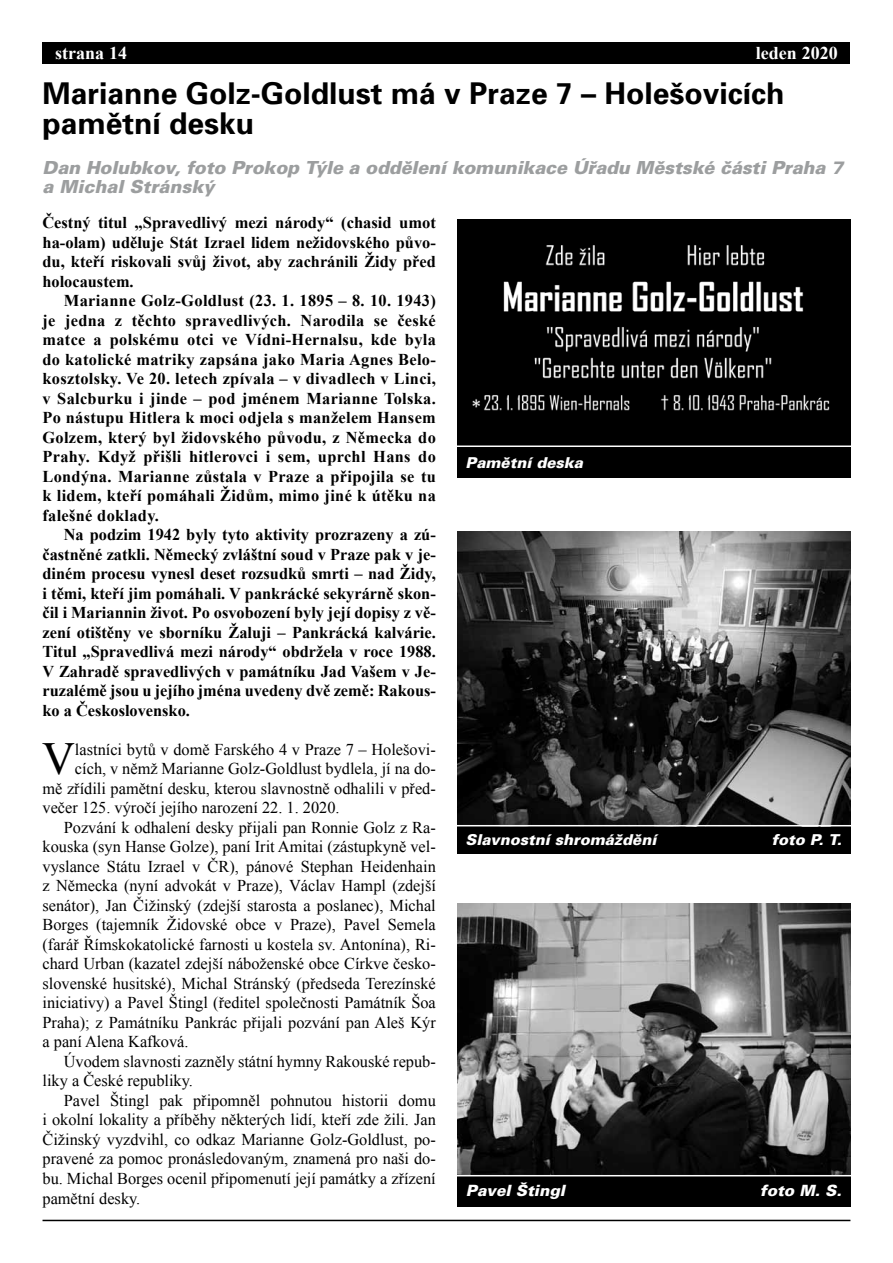
<style>
.page{position:relative;width:893px;height:1263px;background:#fff}
.page>*{position:absolute;margin:0;border:0;box-sizing:border-box;transform-origin:0 0}
.t1{font:45.9px "Times New Roman";color:#000}
.t2{font:700 30px/30px "Univers CE";color:#000}
.t3{font:italic 900 18px/19.5px "Univers CE";letter-spacing:-.01em;color:#9c9e9f}
.t4{font:700 18px "Times New Roman";color:#fff}
.t5{font:700 16.5px/19.5px "Times New Roman";color:#000;text-align:justify}
.t6{font:16.5px "Times New Roman";color:#000}
.t7{font:italic 900 15.45px "Univers CE";color:#fff}
.t8{font:italic 900 15px "Univers CE";color:#fff}
</style>
<div class="page">
<hr style="left:43px;top:1220px;width:807px;height:1px;background:#000">
<div style="left:43px;top:43px;width:807px;height:21px;background:#000"></div>
<div style="left:457px;top:447px;width:393px;height:30px;background:#000"></div>
<div style="left:457px;top:824px;width:393px;height:30px;background:#000"></div>
<div style="left:457px;top:1175px;width:393px;height:31px;background:#000"></div>
<img style="left:457px;top:220px;width:393px;height:225px">
<img style="left:457px;top:531px;width:393px;height:294px">
<img style="left:457px;top:904px;width:393px;height:271px">
<hr style="left:446px;top:825px;width:426px;height:1px;background:#fff">
<hr style="left:446px;top:1175px;width:426px;height:1px;background:#fff">
<p class="t4" style="left:55px;top:40px;width:73px">strana 14</p>
<p class="t4" style="left:756px;top:40px;width:83px">leden 2020</p>
<h2 class="t2" style="left:43px;top:79px;width:743px">Marianne Golz-Goldlust má v Praze 7 – Holešovicích pamětní desku</h2>
<p class="t3" style="left:43px;top:158px;width:802px">Dan Holubkov, foto Prokop Týle a oddělení komunikace Úřadu Městské části Praha 7 a Michal Stránský</p>
<p class="t5" style="left:43px;top:213px;width:395px">Čestný titul „Spravedlivý mezi národy“ (chasid umot ha-olam) uděluje Stát Izrael lidem nežidovského půvo&shy;du, kteří riskovali svůj život, aby zachránili Židy před holocaustem.</p>
<p class="t5" style="left:43px;top:291px;width:395px;text-indent:21px">Marianne Golz-Goldlust (23. 1. 1895 – 8. 10. 1943) je jedna z těchto spravedlivých. Narodila se české matce a polskému otci ve Vídni-Hernalsu, kde byla do katolické matriky zapsána jako Maria Agnes Belo&shy;kosztolsky. Ve 20. letech zpívala – v divadlech v Linci, v Salcburku i jinde – pod jménem Marianne Tolska.<br>Po nástupu Hitlera k moci odjela s manželem Hansem Golzem, který byl židovského původu, z Německa do Prahy. Když přišli hitlerovci i sem, uprchl Hans do Londýna. Marianne zůstala v Praze a připojila se tu k lidem, kteří pomáhali Židům, mimo jiné k útěku na falešné doklady.</p>
<p class="t5" style="left:42px;top:525px;width:395px;text-indent:21px">Na podzim 1942 byly tyto aktivity prozrazeny a zú&shy;častněné zatkli. Německý zvláštní soud v Praze pak v je&shy;diném procesu vynesl deset rozsudků smrti – nad Židy, i těmi, kteří jim pomáhali. V pankrácké sekyrárně skon&shy;čil i Mariannin život. Po osvobození byly její dopisy z vě&shy;zení otištěny ve sborníku Žaluji – Pankrácká kalvárie.<br>Titul „Spravedlivá mezi národy“ obdržela v roce 1988.<br>V Zahradě spravedlivých v památníku Jad Vašem v Je&shy;ruzalémě jsou u jejího jména uvedeny dvě země: Rakous&shy;ko a Československo.</p>
<h1 class="t1" style="left:42px;top:727px;width:34px">V</h1>
<p class="t6" style="left:75px;top:738px;width:362px">lastníci bytů v domě Farského 4 v Praze 7 – Holešovi-</p>
<p class="t6" style="left:75px;top:757px;width:362px">cích, v němž Marianne Golz-Goldlust bydlela, jí na do-</p>
<p class="t6" style="left:43px;top:777px;width:395px">mě zřídili pamětní desku, kterou slavnostně odhalili v před-</p>
<p class="t6" style="left:43px;top:796px;width:299px">večer 125. výročí jejího narození 22. 1. 2020.</p>
<p class="t6" style="left:64px;top:816px;width:374px">Pozvání k odhalení desky přijali pan Ronnie Golz z Ra-</p>
<p class="t6" style="left:42px;top:835px;width:395px">kouska (syn Hanse Golze), paní Irit Amitai (zástupkyně vel-</p>
<p class="t6" style="left:42px;top:855px;width:395px">vyslance Státu Izrael v ČR), pánové Stephan Heidenhain</p>
<p class="t6" style="left:42px;top:874px;width:395px">z Německa (nyní advokát v Praze), Václav Hampl (zdejší</p>
<p class="t6" style="left:43px;top:894px;width:395px">senátor), Jan Čižinský (zdejší starosta a poslanec), Michal</p>
<p class="t6" style="left:43px;top:913px;width:395px">Borges (tajemník Židovské obce v Praze), Pavel Semela</p>
<p class="t6" style="left:43px;top:933px;width:395px">(farář Římskokatolické farnosti u kostela sv. Antonína), Ri-</p>
<p class="t6" style="left:43px;top:952px;width:395px">chard Urban (kazatel zdejší náboženské obce Církve česko-</p>
<p class="t6" style="left:43px;top:972px;width:395px">slovenské husitské), Michal Stránský (předseda Terezínské</p>
<p class="t6" style="left:43px;top:991px;width:395px">iniciativy) a Pavel Štingl (ředitel společnosti Památník Šoa</p>
<p class="t6" style="left:43px;top:1011px;width:395px">Praha); z Památníku Pankrác přijali pozvání pan Aleš Kýr</p>
<p class="t6" style="left:43px;top:1030px;width:148px">a paní Alena Kafková.</p>
<p class="t6" style="left:64px;top:1050px;width:374px">Úvodem slavnosti zazněly státní hymny Rakouské repub-</p>
<p class="t6" style="left:43px;top:1069px;width:152px">liky a České republiky.</p>
<p class="t6" style="left:64px;top:1089px;width:374px">Pavel Štingl pak připomněl pohnutou historii domu</p>
<p class="t6" style="left:43px;top:1108px;width:395px">i okolní lokality a příběhy některých lidí, kteří zde žili. Jan</p>
<p class="t6" style="left:43px;top:1128px;width:395px">Čižinský vyzdvihl, co odkaz Marianne Golz-Goldlust, po-</p>
<p class="t6" style="left:43px;top:1147px;width:395px">pravené za pomoc pronásledovaným, znamená pro naši do-</p>
<p class="t6" style="left:43px;top:1167px;width:395px">bu. Michal Borges ocenil připomenutí její památky a zřízení</p>
<p class="t6" style="left:43px;top:1186px;width:99px">pamětní desky.</p>
<p class="t8" style="left:466px;top:454px;width:119px">Pamětní deska</p>
<p class="t8" style="left:466px;top:831px;width:192px">Slavnostní shromáždění</p>
<p class="t8" style="left:771px;top:831px;width:72px">foto P. T.</p>
<p class="t7" style="left:466px;top:1182px;width:101px">Pavel Štingl</p>
<p class="t7" style="left:760px;top:1182px;width:83px">foto M. S.</p>
</div>
